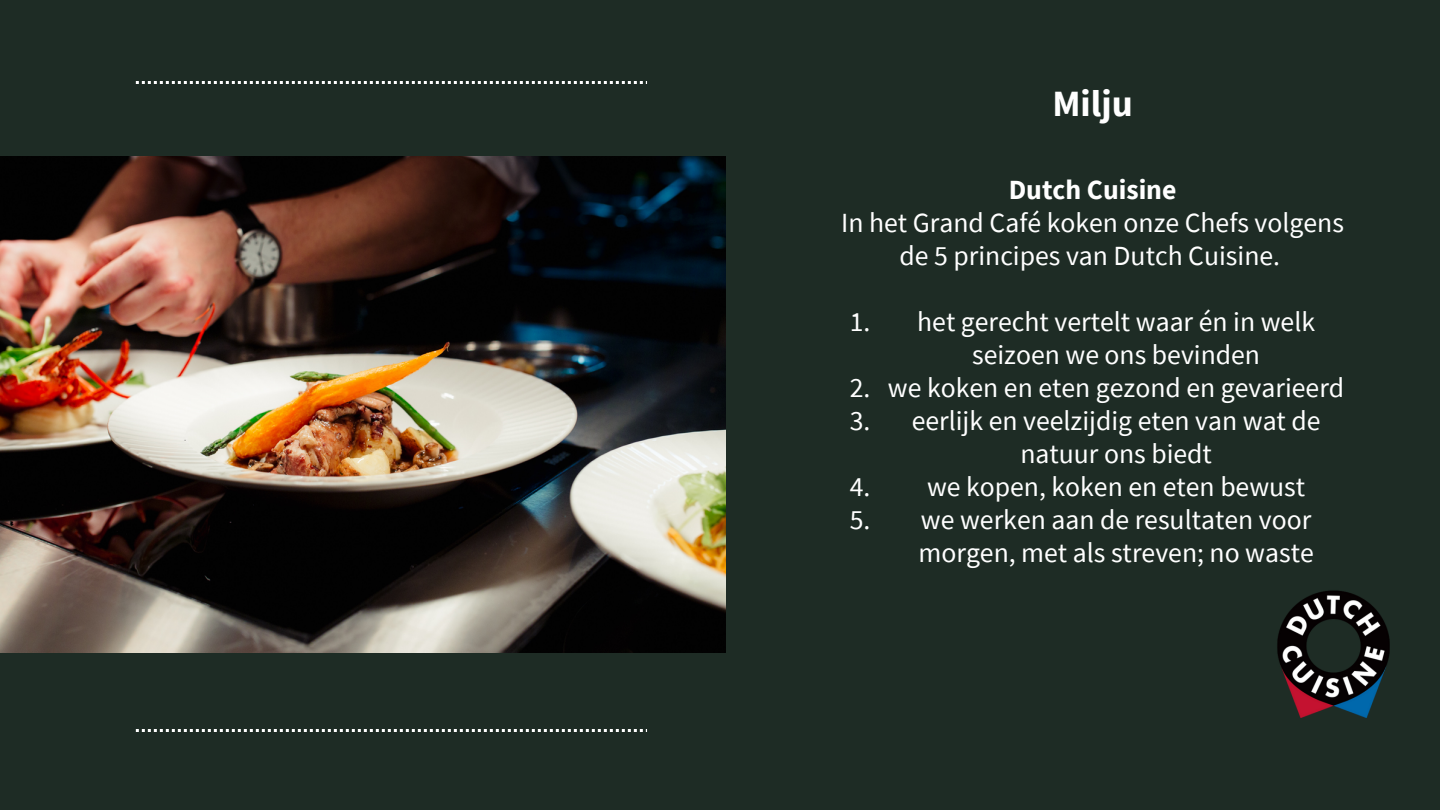
<style>
.page{position:relative;width:1440px;height:810px;background:#1e2c25}
.page>*{position:absolute;margin:0;border:0;box-sizing:border-box;transform-origin:0 0}
.t1{font:700 37px "Source Sans Pro";color:#fff}
.t2{font:27.7px/33px "Source Sans Pro";color:#fff;text-align:center}
.t3{font:700 27.7px "Source Sans Pro";color:#fff}
</style>
<div class="page">
<img style="left:0;top:156px;width:726px;height:496px">
<svg style="left:136px;top:81px;width:511px;height:3px"></svg>
<svg style="left:136px;top:729px;width:511px;height:3px"></svg>
<img style="left:1277px;top:590px;width:112px;height:127px">
<h1 class="t1" style="left:1052px;top:79px;width:82px">Milju</h1>
<p class="t3" style="left:1009px;top:171px;width:169px">Dutch Cuisine</p>
<p class="t2" style="left:841px;top:205px;width:504px">In het Grand Café koken onze Chefs volgens de 5 principes van Dutch Cuisine.</p>
<p class="t2" style="left:917px;top:304px;width:399px">het gerecht vertelt waar én in welk seizoen we ons bevinden</p>
<p class="t2" style="left:850px;top:304px;width:22px">1.</p>
<p class="t2" style="left:850px;top:370px;width:496px">2. we koken en eten gezond en gevarieerd</p>
<p class="t2" style="left:912px;top:403px;width:410px">eerlijk en veelzijdig eten van wat de</p>
<p class="t2" style="left:1020px;top:436px;width:193px">natuur ons biedt</p>
<p class="t2" style="left:850px;top:403px;width:22px">3.</p>
<p class="t2" style="left:918px;top:469px;width:397px;text-align:left;text-indent:-69px">4. we kopen, koken en eten bewust we werken aan de resultaten voor morgen, met als streven; no waste</p>
<p class="t2" style="left:850px;top:502px;width:22px">5.</p>
</div>
